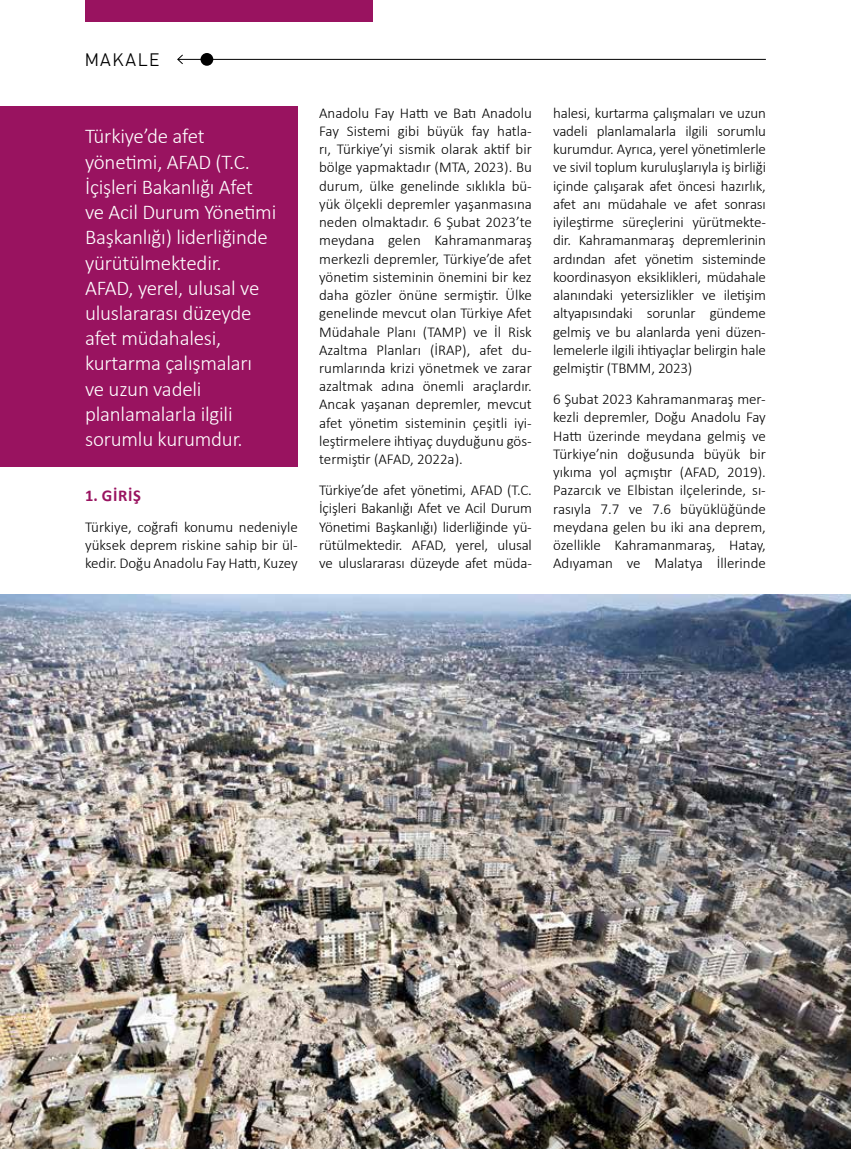
<style>
.page{position:relative;width:851px;height:1149px;background:#fff}
.page>*{position:absolute;margin:0;border:0;box-sizing:border-box;transform-origin:0 0}
.t1{font:300 21px/25.2px "Calibri";letter-spacing:-.01em;color:#fff}
.t2{font:300 18px "PF Din Text Pro";letter-spacing:.1em;color:#000}
.t3{font:700 16.5px "Calibri";color:#991360}
.t4{font:300 15px/18.3px "Calibri";letter-spacing:-.01em;color:#000;text-align:justify}
</style>
<div class="page">
<div style="left:200px;top:53px;width:13px;height:13px;background:#000;border-radius:50%"></div>
<hr style="left:178px;top:59px;width:587px;height:1px;background:#000">
<svg style="left:177px;top:54px;width:6px;height:10px"></svg>
<div style="left:85px;top:0;width:288px;height:21px;background:#991360"></div>
<div style="left:0;top:106px;width:298px;height:361px;background:#991360"></div>
<img style="left:0;top:594px;width:850px;height:554px">
<p class="t2" style="left:85px;top:50px;width:76px">MAKALE</p>
<p class="t1" style="left:85px;top:124px;width:193px">Türkiye’de afet yönetimi, AFAD (T.C.<br>İçişleri Bakanlığı Afet ve Acil Durum Yönetimi<br>Başkanlığı) liderliğinde yürütülmektedir.<br>AFAD, yerel, ulusal ve uluslararası düzeyde afet müdahalesi, kurtarma çalışmaları ve uzun vadeli planlamalarla ilgili sorumlu kurumdur.</p>
<p class="t3" style="left:85px;top:483px;width:36px">1. Giriş</p>
<p class="t4" style="left:85px;top:517px;width:214px">Türkiye, coğrafi konumu nedeniyle yüksek deprem riskine sahip bir ül&shy;kedir. Doğu Anadolu Fay Hattı, Kuzey</p>
<p class="t4" style="left:319px;top:103px;width:214px">Anadolu Fay Hattı ve Batı Anadolu Fay Sistemi gibi büyük fay hatla&shy;rı, Türkiye’yi sismik olarak aktif bir bölge yapmaktadır (MTA, 2023). Bu durum, ülke genelinde sıklıkla bü&shy;yük ölçekli depremler yaşanmasına neden olmaktadır. 6 Şubat 2023’te meydana gelen Kahramanmaraş merkezli depremler, Türkiye’de afet yönetim sisteminin önemini bir kez daha gözler önüne sermiştir. Ülke genelinde mevcut olan Türkiye Afet Müdahale Planı (TAMP) ve İl Risk Azaltma Planları (İRAP), afet du&shy;rumlarında krizi yönetmek ve zarar azaltmak adına önemli araçlardır.<br>Ancak yaşanan depremler, mevcut afet yönetim sisteminin çeşitli iyi&shy;leştirmelere ihtiyaç duyduğunu gös&shy;termiştir (AFAD, 2022a).</p>
<p class="t4" style="left:319px;top:481px;width:214px">Türkiye’de afet yönetimi, AFAD (T.C.<br>İçişleri Bakanlığı Afet ve Acil Durum Yönetimi Başkanlığı) liderliğinde yü&shy;rütülmektedir. AFAD, yerel, ulusal ve uluslararası düzeyde afet müda-</p>
<p class="t4" style="left:553px;top:103px;width:214px">halesi, kurtarma çalışmaları ve uzun vadeli planlamalarla ilgili sorumlu kurumdur. Ayrıca, yerel yönetimlerle ve sivil toplum kuruluşlarıyla iş birliği içinde çalışarak afet öncesi hazırlık, afet anı müdahale ve afet sonrası iyileştirme süreçlerini yürütmekte&shy;dir. Kahramanmaraş depremlerinin ardından afet yönetim sisteminde koordinasyon eksiklikleri, müdahale alanındaki yetersizlikler ve iletişim altyapısındaki sorunlar gündeme gelmiş ve bu alanlarda yeni düzen&shy;lemelerle ilgili ihtiyaçlar belirgin hale gelmiştir (TBMM, 2023)</p>
<p class="t4" style="left:553px;top:389px;width:214px">6 Şubat 2023 Kahramanmaraş mer&shy;kezli depremler, Doğu Anadolu Fay Hattı üzerinde meydana gelmiş ve Türkiye’nin doğusunda büyük bir yıkıma yol açmıştır (AFAD, 2019).<br>Pazarcık ve Elbistan ilçelerinde, sı&shy;rasıyla 7.7 ve 7.6 büyüklüğünde meydana gelen bu iki ana deprem, özellikle Kahramanmaraş, Hatay, Adıyaman ve Malatya İllerinde</p>
</div>
